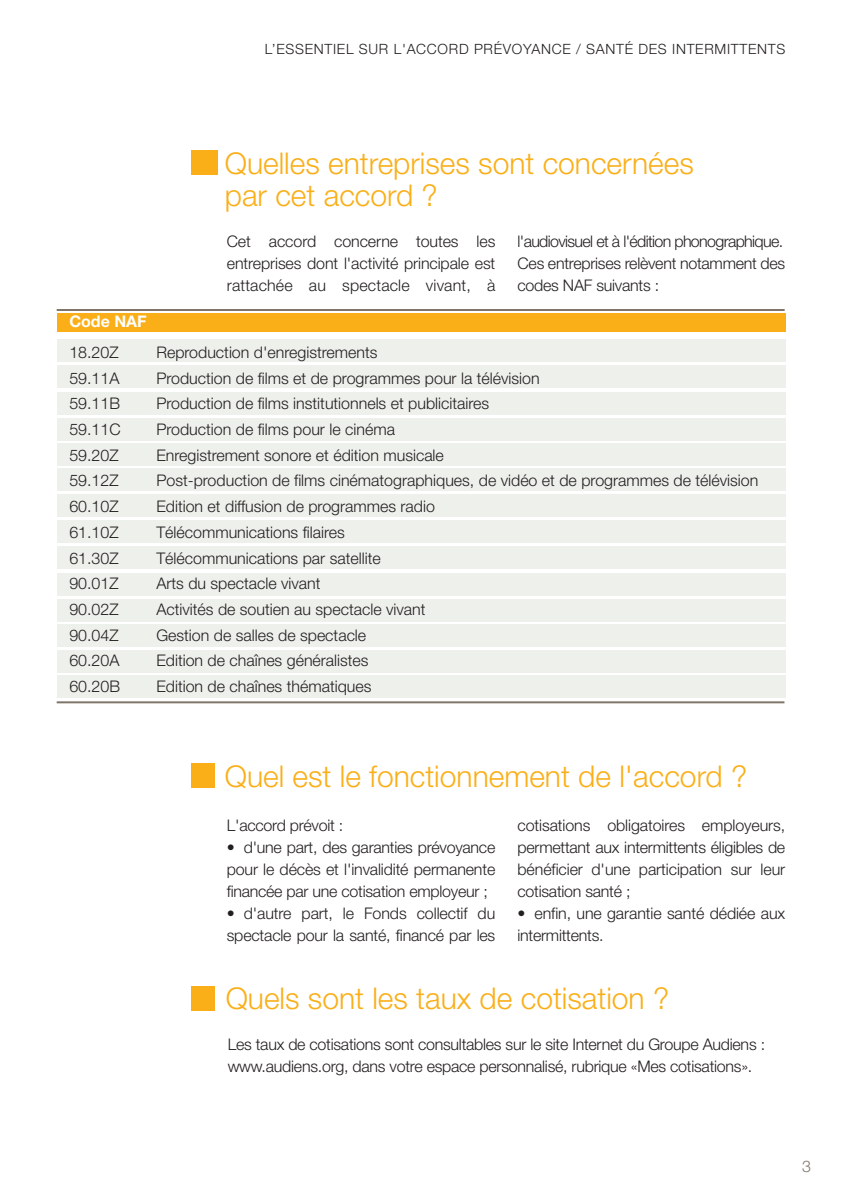
<style>
.page{position:relative;width:842px;height:1191px;background:#fff}
.page>*{position:absolute;margin:0;border:0;box-sizing:border-box;transform-origin:0 0}
.t1{font:300 30px/32.6px "Helvetica Neue";color:#faaf18}
.t2{font:300 16px/22px "Helvetica Neue";color:#231f20}
.t3{font:700 16px "Helvetica Neue";color:#fff}
.t4{font:300 16px "Helvetica Neue";color:#807568}
.t5{font:300 14.2px "Helvetica Neue";letter-spacing:.05em;color:#231f20}
</style>
<div class="page">
<div style="left:191px;top:150px;width:26px;height:24px;background:#faaf18"></div>
<div style="left:191px;top:763px;width:24px;height:24px;background:#faaf18"></div>
<div style="left:57px;top:313px;width:728px;height:19px;background:#faaf18"></div>
<div style="left:57px;top:340px;width:728px;height:22px;background:#eef0ec"></div>
<div style="left:57px;top:366px;width:728px;height:22px;background:#eef0ec"></div>
<div style="left:57px;top:392px;width:728px;height:22px;background:#eef0ec"></div>
<div style="left:57px;top:418px;width:728px;height:22px;background:#eef0ec"></div>
<div style="left:57px;top:443px;width:728px;height:22px;background:#eef0ec"></div>
<div style="left:57px;top:469px;width:728px;height:22px;background:#eef0ec"></div>
<div style="left:57px;top:520px;width:728px;height:23px;background:#eef0ec"></div>
<div style="left:57px;top:547px;width:728px;height:22px;background:#eef0ec"></div>
<div style="left:57px;top:573px;width:728px;height:22px;background:#eef0ec"></div>
<div style="left:57px;top:599px;width:728px;height:22px;background:#eef0ec"></div>
<div style="left:57px;top:624px;width:728px;height:22px;background:#eef0ec"></div>
<div style="left:57px;top:650px;width:728px;height:22px;background:#eef0ec"></div>
<div style="left:57px;top:675px;width:728px;height:23px;background:#eef0ec"></div>
<div style="left:57px;top:494px;width:728px;height:22px;background:#eef0ec"></div>
<hr style="left:57px;top:309px;width:728px;height:2px;background:#807568">
<hr style="left:57px;top:701px;width:727px;height:2px;background:#807568">
<div style="left:191px;top:986px;width:24px;height:25px;background:#faaf18"></div>
<p class="t5" style="left:265px;top:44px;width:522px">L’ESSENTIEL SUR L'ACCORD PRÉVOYANCE / SANTÉ DES INTERMITTENTS</p>
<h1 class="t1" style="left:225px;top:150px;width:470px">Quelles entreprises sont concernées par cet accord ?</h1>
<p class="t2" style="left:227px;top:232px;width:270px;text-align:justify">Cet accord concerne toutes les entreprises dont l'activité principale est rattachée au spectacle vivant, à</p>
<p class="t2" style="left:518px;top:232px;width:269px">l'audiovisuel et à l'édition phonographique.<br>Ces entreprises relèvent notamment des codes NAF suivants :</p>
<p class="t3" style="left:69px;top:315px;width:79px">Code NAF</p>
<p class="t2" style="left:69px;top:343px;width:51px">18.20Z</p>
<p class="t2" style="left:156px;top:343px;width:223px">Reproduction d'enregistrements</p>
<p class="t2" style="left:69px;top:368px;width:52px">59.11A</p>
<p class="t2" style="left:156px;top:368px;width:385px">Production de films et de programmes pour la télévision</p>
<p class="t2" style="left:69px;top:394px;width:52px">59.11B</p>
<p class="t2" style="left:156px;top:394px;width:334px">Production de films institutionnels et publicitaires</p>
<p class="t2" style="left:69px;top:420px;width:53px">59.11C</p>
<p class="t2" style="left:156px;top:420px;width:240px">Production de films pour le cinéma</p>
<p class="t2" style="left:69px;top:445px;width:51px">59.20Z</p>
<p class="t2" style="left:156px;top:445px;width:289px">Enregistrement sonore et édition musicale</p>
<p class="t2" style="left:69px;top:471px;width:51px">59.12Z</p>
<p class="t2" style="left:156px;top:471px;width:603px">Post-production de films cinématographiques, de vidéo et de programmes de télévision</p>
<p class="t2" style="left:69px;top:497px;width:51px">60.10Z</p>
<p class="t2" style="left:156px;top:497px;width:280px">Edition et diffusion de programmes radio</p>
<p class="t2" style="left:69px;top:522px;width:51px">61.10Z</p>
<p class="t2" style="left:156px;top:522px;width:190px">Télécommunications filaires</p>
<p class="t2" style="left:69px;top:548px;width:51px">61.30Z</p>
<p class="t2" style="left:156px;top:548px;width:226px">Télécommunications par satellite</p>
<p class="t2" style="left:69px;top:574px;width:51px">90.01Z</p>
<p class="t2" style="left:156px;top:574px;width:166px">Arts du spectacle vivant</p>
<p class="t2" style="left:69px;top:599px;width:51px">90.02Z</p>
<p class="t2" style="left:156px;top:599px;width:271px">Activités de soutien au spectacle vivant</p>
<p class="t2" style="left:69px;top:625px;width:51px">90.04Z</p>
<p class="t2" style="left:156px;top:625px;width:211px">Gestion de salles de spectacle</p>
<p class="t2" style="left:69px;top:651px;width:52px">60.20A</p>
<p class="t2" style="left:156px;top:651px;width:214px">Edition de chaînes généralistes</p>
<p class="t2" style="left:69px;top:676px;width:52px">60.20B</p>
<p class="t2" style="left:156px;top:676px;width:217px">Edition de chaînes thématiques</p>
<h1 class="t1" style="left:225px;top:763px;width:524px">Quel est le fonctionnement de l'accord ?</h1>
<p class="t2" style="left:227px;top:816px;width:118px">L'accord prévoit :</p>
<p class="t2" style="left:227px;top:838px;width:270px;text-align:justify">• d'une part, des garanties prévoyance pour le décès et l'invalidité permanente financée par une cotisation employeur ;</p>
<p class="t2" style="left:227px;top:904px;width:270px">• d'autre part, le Fonds collectif du spectacle pour la santé, financé par les</p>
<p class="t2" style="left:517px;top:816px;width:269px;text-align:justify">cotisations obligatoires employeurs, permettant aux intermittents éligibles de bénéficier d'une participation sur leur cotisation santé ;</p>
<p class="t2" style="left:517px;top:904px;width:269px">• enfin, une garantie santé dédiée aux intermittents.</p>
<h1 class="t1" style="left:226px;top:984px;width:445px">Quels sont les taux de cotisation ?</h1>
<p class="t2" style="left:228px;top:1034px;width:539px">Les taux de cotisations sont consultables sur le site Internet du Groupe Audiens : www.audiens.org, dans votre espace personnalisé, rubrique «Mes cotisations».</p>
<p class="t4" style="left:802px;top:1160px;width:10px">3</p>
</div>
